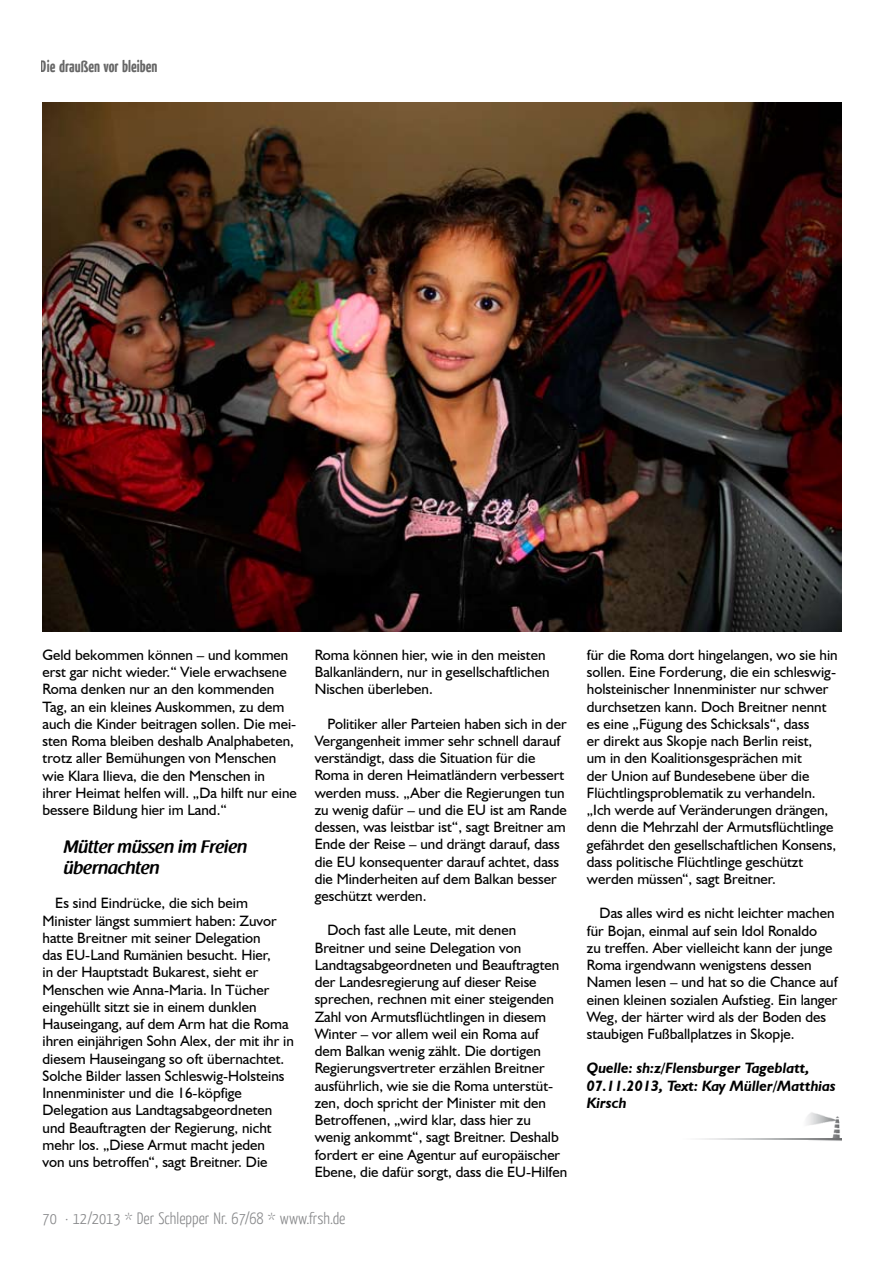
<style>
.page{position:relative;width:893px;height:1263px;background:#fff}
.page>*{position:absolute;margin:0;border:0;box-sizing:border-box;transform-origin:0 0}
.t1{font:600 18px/21px "Raspoutine";color:#000}
.t2{font:300 16.5px "Yanone Kaffeesatz";color:#87888a}
.t3{font:700 16.5px "Yanone Kaffeesatz";color:#000}
.t4{font:15px/17.2px "Humanist 521 BT";color:#000}
.t5{font:italic 700 15px/17.2px "Humanist 521 BT";color:#000}
</style>
<div class="page">
<img style="left:806px;top:1112px;width:36px;height:29px">
<img style="left:701px;top:1138px;width:141px;height:2px">
<img style="left:43px;top:102px;width:799px;height:529px">
<p class="t3" style="left:41px;top:55px;width:118px">Die draußen vor bleiben</p>
<p class="t4" style="left:43px;top:646px;width:256px">Geld bekommen können – und kommen erst gar nicht wieder.“ Viele erwachsene Roma denken nur an den kommenden Tag, an ein kleines Auskommen, zu dem auch die Kinder beitragen sollen. Die mei&shy;sten Roma bleiben deshalb Analphabeten, trotz aller Bemühungen von Menschen wie Klara Ilieva, die den Menschen in ihrer Heimat helfen will. „Da hilft nur eine bessere Bildung hier im Land.“</p>
<p class="t1" style="left:64px;top:837px;width:185px">Mütter müssen im Freien übernachten</p>
<p class="t4" style="left:43px;top:894px;width:253px;text-indent:13px">Es sind Eindrücke, die sich beim Minister längst summiert haben: Zuvor hatte Breitner mit seiner Delegation<br>das EU-Land Rumänien besucht. Hier,<br>in der Hauptstadt Bukarest, sieht er Menschen wie Anna-Maria. In Tücher eingehüllt sitzt sie in einem dunklen Hauseingang, auf dem Arm hat die Roma ihren einjährigen Sohn Alex, der mit ihr in diesem Hauseingang so oft übernachtet.<br>Solche Bilder lassen Schleswig-Holsteins Innenminister und die 16-köpfige Delegation aus Landtagsabgeordneten und Beauftragten der Regierung, nicht mehr los. „Diese Armut macht jeden<br>von uns betroffen“, sagt Breitner. Die</p>
<p class="t4" style="left:315px;top:646px;width:236px">Roma können hier, wie in den meisten<br>Balkanländern, nur in gesellschaftlichen<br>Nischen überleben.</p>
<p class="t4" style="left:315px;top:714px;width:254px;text-indent:13px">Politiker aller Parteien haben sich in der Vergangenheit immer sehr schnell darauf verständigt, dass die Situation für die Roma in deren Heimatländern verbessert werden muss. „Aber die Regierungen tun zu wenig dafür – und die EU ist am Rande dessen, was leistbar ist“, sagt Breitner am Ende der Reise – und drängt darauf, dass die EU konsequenter darauf achtet, dass die Minderheiten auf dem Balkan besser geschützt werden.</p>
<p class="t4" style="left:315px;top:921px;width:254px;text-indent:13px">Doch fast alle Leute, mit denen Breitner und seine Delegation von Landtagsabgeordneten und Beauftragten der Landesregierung auf dieser Reise sprechen, rechnen mit einer steigenden Zahl von Armutsflüchtlingen in diesem Winter – vor allem weil ein Roma auf dem Balkan wenig zählt. Die dortigen Regierungsvertreter erzählen Breitner ausführlich, wie sie die Roma unterstüt&shy;zen, doch spricht der Minister mit den Betroffenen, „wird klar, dass hier zu wenig ankommt“, sagt Breitner. Deshalb fordert er eine Agentur auf europäischer Ebene, die dafür sorgt, dass die EU-Hilfen</p>
<p class="t2" style="left:43px;top:1208px;width:304px">70 · 12/2013 * Der Schlepper Nr. 67/68 * www.frsh.de</p>
<p class="t4" style="left:587px;top:646px;width:252px">für die Roma dort hingelangen, wo sie hin sollen. Eine Forderung, die ein schleswig&shy;holsteinischer Innenminister nur schwer durchsetzen kann. Doch Breitner nennt es eine „Fügung des Schicksals“, dass<br>er direkt aus Skopje nach Berlin reist,<br>um in den Koalitionsgesprächen mit<br>der Union auf Bundesebene über die Flüchtlingsproblematik zu verhandeln. „Ich werde auf Veränderungen drängen, denn die Mehrzahl der Armutsflüchtlinge gefährdet den gesellschaftlichen Konsens, dass politische Flüchtlinge geschützt werden müssen“, sagt Breitner.</p>
<p class="t4" style="left:587px;top:904px;width:252px;text-indent:13px">Das alles wird es nicht leichter machen für Bojan, einmal auf sein Idol Ronaldo<br>zu treffen. Aber vielleicht kann der junge Roma irgendwann wenigstens dessen Namen lesen – und hat so die Chance auf einen kleinen sozialen Aufstieg. Ein langer Weg, der härter wird als der Boden des staubigen Fußballplatzes in Skopje.</p>
<p class="t5" style="left:587px;top:1059px;width:250px">Quelle: sh:z/Flensburger Tageblatt,<br>07.11.2013, Text: Kay Müller/Matthias<br>Kirsch</p>
</div>
